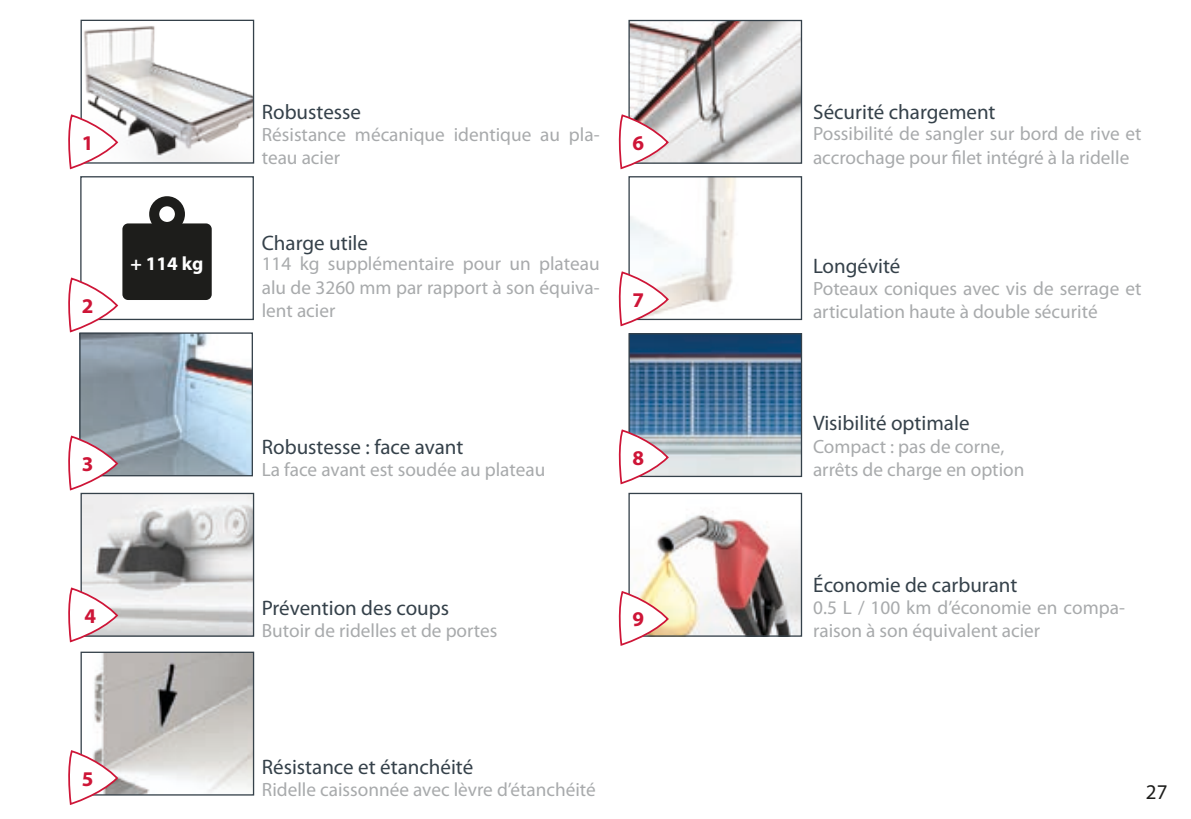
<style>
.page{position:relative;width:1191px;height:819px;background:#fff}
.page>*{position:absolute;margin:0;border:0;box-sizing:border-box;transform-origin:0 0}
.t1{font:21px "Myriad Pro";color:#35414a}
.t2{font:700 21px "Myriad Pro";color:#ce1537}
.t3{font:21px "Myriad Pro";color:#1d1d1b}
.t4{font:19.25px/23.1px "Myriad Pro";color:#a8aaac}
.t5{font:700 19.25px "Myriad Pro";color:#fff}
</style>
<div class="page">
<img style="left:84px;top:26px;width:168px;height:136px">
<div style="left:80px;top:20px;width:174px;height:144px;border:1px solid #35414a"></div>
<img style="left:94px;top:653px;width:158px;height:140px">
<div style="left:80px;top:651px;width:174px;height:144px;border:1px solid #35414a"></div>
<div style="left:122px;top:223px;width:90px;height:77px;background:#1d1d1b;border-radius:6px"></div>
<div style="left:149px;top:196px;width:36px;height:36px;border:10px solid #1d1d1b;border-radius:50%"></div>
<div style="left:80px;top:176px;width:174px;height:144px;border:1px solid #35414a"></div>
<img style="left:82px;top:495px;width:170px;height:139px">
<div style="left:80px;top:493px;width:174px;height:143px;border:1px solid #35414a"></div>
<img style="left:81px;top:334px;width:170px;height:140px">
<div style="left:79px;top:332px;width:174px;height:144px;border:1px solid #35414a"></div>
<img style="left:630px;top:335px;width:170px;height:140px">
<div style="left:628px;top:333px;width:174px;height:144px;border:1px solid #35414a"></div>
<img style="left:630px;top:178px;width:106px;height:132px">
<div style="left:628px;top:176px;width:174px;height:144px;border:1px solid #35414a"></div>
<img style="left:630px;top:22px;width:170px;height:140px">
<div style="left:628px;top:20px;width:174px;height:144px;border:1px solid #35414a"></div>
<svg style="left:68px;top:276px;width:51px;height:86px"></svg>
<svg style="left:68px;top:434px;width:51px;height:86px"></svg>
<svg style="left:68px;top:586px;width:51px;height:86px"></svg>
<svg style="left:68px;top:749px;width:51px;height:56px"></svg>
<svg style="left:68px;top:113px;width:51px;height:86px"></svg>
<svg style="left:618px;top:270px;width:51px;height:86px"></svg>
<svg style="left:618px;top:428px;width:51px;height:65px"></svg>
<svg style="left:618px;top:113px;width:51px;height:86px"></svg>
<img style="left:639px;top:511px;width:161px;height:123px">
<div style="left:628px;top:493px;width:174px;height:143px;border:1px solid #35414a"></div>
<svg style="left:618px;top:589px;width:51px;height:57px"></svg>
<p class="t2" style="left:82px;top:129px;width:13px">1</p>
<p class="t2" style="left:82px;top:292px;width:13px">2</p>
<p class="t5" style="left:130px;top:251px;width:74px">+ 114 kg</p>
<p class="t2" style="left:82px;top:450px;width:13px">3</p>
<p class="t2" style="left:84px;top:602px;width:13px">4</p>
<p class="t2" style="left:82px;top:764px;width:13px">5</p>
<p class="t1" style="left:262px;top:101px;width:101px">Robustesse</p>
<p class="t4" style="left:262px;top:123px;width:339px">Résistance mécanique identique au pla&shy;teau acier</p>
<p class="t1" style="left:262px;top:232px;width:108px">Charge utile</p>
<p class="t4" style="left:262px;top:253px;width:339px;text-align:justify">114 kg supplémentaire pour un plateau alu de 3260 mm par rapport à son équiva&shy;lent acier</p>
<p class="t2" style="left:632px;top:129px;width:13px">6</p>
<p class="t2" style="left:632px;top:286px;width:13px">7</p>
<p class="t1" style="left:262px;top:436px;width:203px">Robustesse : face avant</p>
<p class="t4" style="left:262px;top:459px;width:285px">La face avant est soudée au plateau</p>
<p class="t2" style="left:632px;top:444px;width:13px">8</p>
<p class="t1" style="left:262px;top:597px;width:189px">Prévention des coups</p>
<p class="t4" style="left:262px;top:619px;width:237px">Butoir de ridelles et de portes</p>
<p class="t2" style="left:632px;top:605px;width:13px">9</p>
<p class="t1" style="left:262px;top:756px;width:213px">Résistance et étanchéité</p>
<p class="t4" style="left:262px;top:778px;width:335px">Ridelle caissonnée avec lèvre d’étanchéité</p>
<p class="t1" style="left:813px;top:101px;width:184px">Sécurité chargement</p>
<p class="t4" style="left:813px;top:123px;width:330px">Possibilité de sangler sur bord de rive et accrochage pour filet intégré à la ridelle</p>
<p class="t1" style="left:813px;top:254px;width:89px">Longévité</p>
<p class="t4" style="left:813px;top:277px;width:330px">Poteaux coniques avec vis de serrage et articulation haute à double sécurité</p>
<p class="t1" style="left:813px;top:411px;width:158px">Visibilité optimale</p>
<p class="t4" style="left:813px;top:435px;width:213px">Compact : pas de corne, arrêts de charge en option</p>
<p class="t1" style="left:813px;top:573px;width:206px">Économie de carburant</p>
<p class="t4" style="left:813px;top:596px;width:313px">0.5 L / 100 km d’économie en compa&shy;raison à son équivalent acier</p>
<p class="t3" style="left:1146px;top:780px;width:23px">27</p>
</div>
